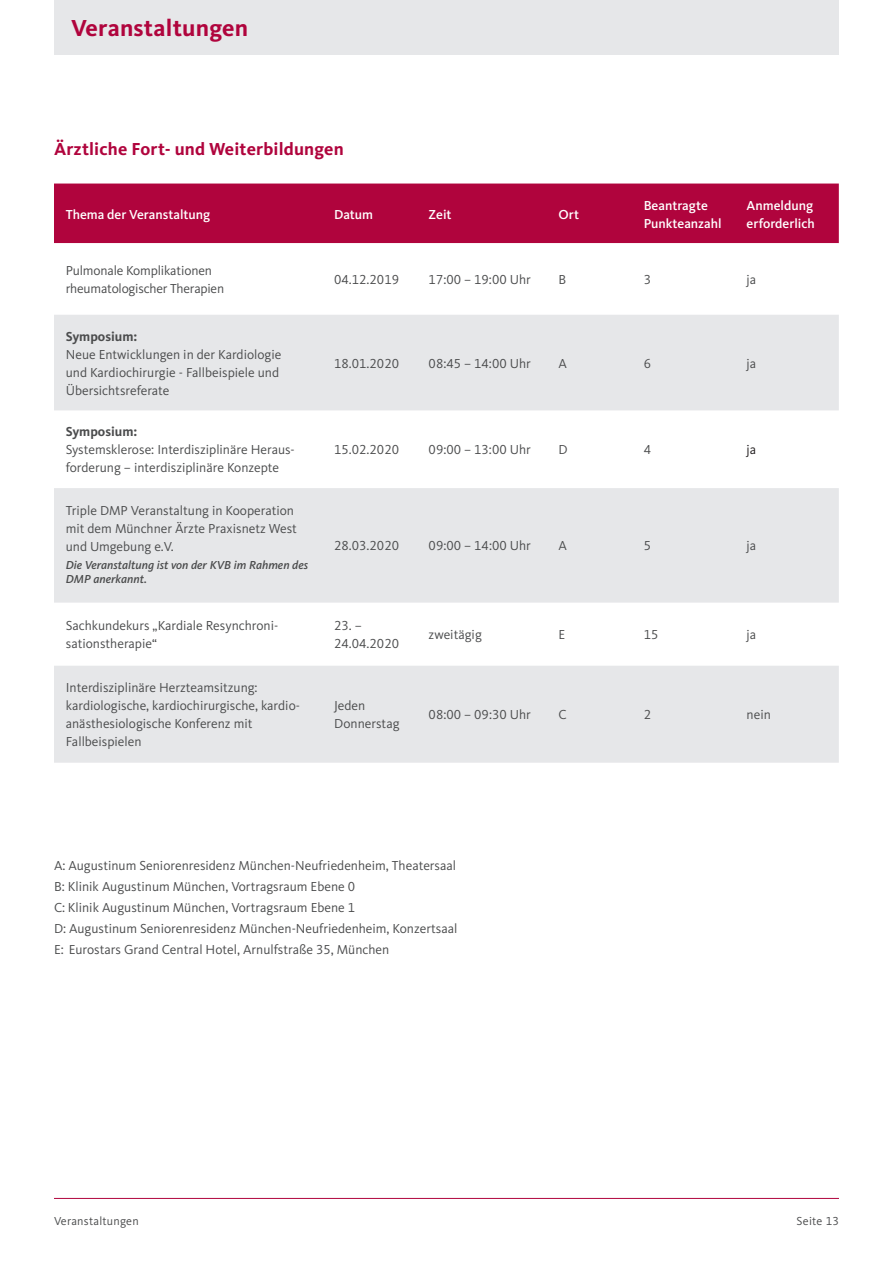
<style>
.page{position:relative;width:893px;height:1263px;background:#fff}
.page>*{position:absolute;margin:0;border:0;box-sizing:border-box;transform-origin:0 0}
.t1{font:700 24px "Kievit OT";letter-spacing:.01em;color:#b0043d}
.t2{font:700 18px "Kievit OT";letter-spacing:.01em;color:#b0043d}
.t3{font:13.5px/18px "Kievit OT";color:#4b4c4d}
.t4{font:500 13.5px/18px "Kievit OT";color:#fff}
.t5{font:700 13.5px "Kievit OT";color:#4b4c4d}
.t6{font:13.5px "Kievit OT";color:#231f20}
.t7{font:italic 500 12px/13.5px "Kievit OT";color:#4b4c4d}
.t8{font:12px "Kievit OT";letter-spacing:.02em;color:#4b4c4d}
</style>
<div class="page">
<div style="left:54px;top:0;width:784px;height:54px;background:#e6e7e9"></div>
<div style="left:54px;top:184px;width:785px;height:59px;background:#b0043d"></div>
<svg style="left:54px;top:315px;width:785px;height:448px;fill:#e6e7e9"></svg>
<hr style="left:54px;top:1198px;width:785px;height:1px;background:#b0043d">
<h1 class="t1" style="left:71px;top:14px;width:179px">Veranstaltungen</h1>
<h2 class="t2" style="left:54px;top:139px;width:291px">Ärztliche Fort- und Weiterbildungen</h2>
<p class="t4" style="left:66px;top:205px;width:146px">Thema der Veranstaltung</p>
<p class="t4" style="left:334px;top:205px;width:40px">Datum</p>
<p class="t4" style="left:429px;top:205px;width:24px">Zeit</p>
<p class="t4" style="left:559px;top:205px;width:22px">Ort</p>
<p class="t4" style="left:644px;top:196px;width:80px">Beantragte<br>Punkteanzahl</p>
<p class="t4" style="left:747px;top:196px;width:70px">Anmeldung erforderlich</p>
<p class="t3" style="left:66px;top:262px;width:160px">Pulmonale Komplikationen rheumatologischer Therapien</p>
<p class="t3" style="left:334px;top:271px;width:66px">04.12.2019</p>
<p class="t3" style="left:429px;top:271px;width:104px">17:00 – 19:00 Uhr</p>
<p class="t3" style="left:559px;top:271px;width:9px">B</p>
<p class="t3" style="left:644px;top:271px;width:9px">3</p>
<p class="t3" style="left:747px;top:271px;width:11px">ja</p>
<p class="t5" style="left:66px;top:328px;width:73px">Symposium:</p>
<p class="t3" style="left:66px;top:345px;width:217px">Neue Entwicklungen in der Kardiologie und Kardiochirurgie - Fallbeispiele und<br>Übersichtsreferate</p>
<p class="t3" style="left:334px;top:354px;width:66px">18.01.2020</p>
<p class="t3" style="left:429px;top:354px;width:104px">08:45 – 14:00 Uhr</p>
<p class="t3" style="left:559px;top:354px;width:10px">A</p>
<p class="t3" style="left:644px;top:354px;width:9px">6</p>
<p class="t3" style="left:747px;top:354px;width:11px">ja</p>
<p class="t5" style="left:66px;top:424px;width:73px">Symposium:</p>
<p class="t3" style="left:66px;top:441px;width:230px">Systemsklerose: Interdisziplinäre Heraus&shy;forderung – interdisziplinäre Konzepte</p>
<p class="t3" style="left:334px;top:441px;width:66px">15.02.2020</p>
<p class="t3" style="left:429px;top:441px;width:104px">09:00 – 13:00 Uhr</p>
<p class="t3" style="left:559px;top:441px;width:11px">D</p>
<p class="t3" style="left:644px;top:441px;width:9px">4</p>
<p class="t6" style="left:747px;top:442px;width:11px">ja</p>
<p class="t3" style="left:66px;top:502px;width:233px">Triple DMP Veranstaltung in Kooperation mit dem Münchner Ärzte Praxisnetz West und Umgebung e.V.</p>
<p class="t7" style="left:66px;top:558px;width:244px">Die Veranstaltung ist von der KVB im Rahmen des<br>DMP anerkannt.</p>
<p class="t3" style="left:334px;top:537px;width:66px">28.03.2020</p>
<p class="t3" style="left:429px;top:537px;width:104px">09:00 – 14:00 Uhr</p>
<p class="t3" style="left:559px;top:537px;width:10px">A</p>
<p class="t3" style="left:644px;top:537px;width:9px">5</p>
<p class="t3" style="left:747px;top:537px;width:11px">ja</p>
<p class="t3" style="left:66px;top:617px;width:214px">Sachkundekurs „Kardiale Resynchroni&shy;sationstherapie“</p>
<p class="t3" style="left:334px;top:617px;width:66px">23. –<br>24.04.2020</p>
<p class="t3" style="left:429px;top:626px;width:55px">zweitägig</p>
<p class="t3" style="left:559px;top:626px;width:8px">E</p>
<p class="t3" style="left:644px;top:626px;width:16px">15</p>
<p class="t3" style="left:747px;top:626px;width:11px">ja</p>
<p class="t3" style="left:66px;top:679px;width:236px">Interdisziplinäre Herzteamsitzung: kardiologische, kardiochirurgische, kardio&shy;anästhesiologische Konferenz mit Fallbeispielen</p>
<p class="t3" style="left:334px;top:697px;width:67px">Jeden<br>Donnerstag</p>
<p class="t3" style="left:429px;top:706px;width:104px">08:00 – 09:30 Uhr</p>
<p class="t3" style="left:559px;top:706px;width:10px">C</p>
<p class="t3" style="left:644px;top:706px;width:9px">2</p>
<p class="t3" style="left:747px;top:706px;width:26px">nein</p>
<p class="t3" style="left:54px;top:855px;width:405px;line-height:21px">A: Augustinum Seniorenresidenz München-Neufriedenheim, Theatersaal B: Klinik Augustinum München, Vortragsraum Ebene 0<br>C: Klinik Augustinum München, Vortragsraum Ebene 1<br>D: Augustinum Seniorenresidenz München-Neufriedenheim, Konzertsaal E: Eurostars Grand Central Hotel, Arnulfstraße 35, München</p>
<p class="t8" style="left:54px;top:1214px;width:86px">Veranstaltungen</p>
<p class="t8" style="left:797px;top:1214px;width:44px">Seite 13</p>
</div>
